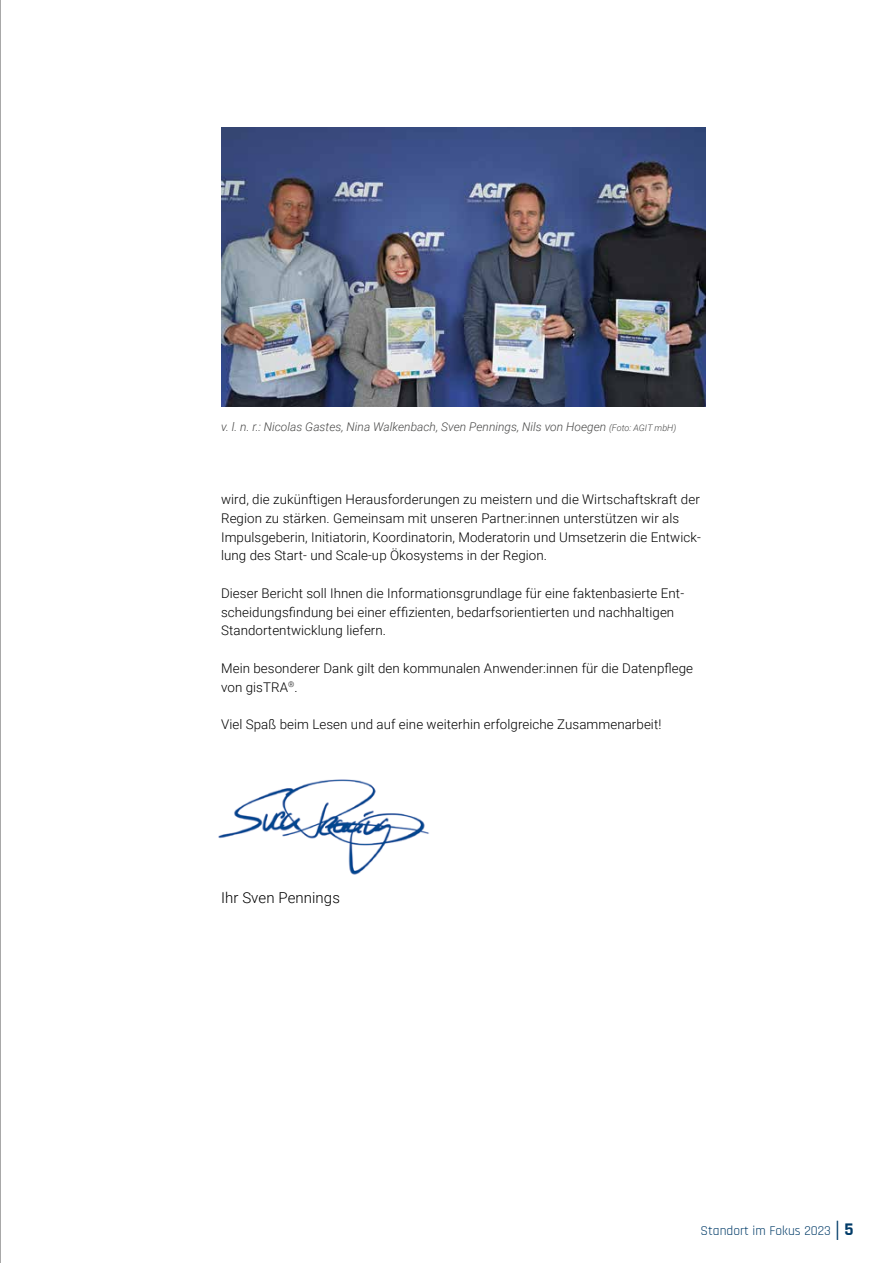
<style>
.page{position:relative;width:893px;height:1263px;background:#fff}
.page>*{position:absolute;margin:0;border:0;box-sizing:border-box;transform-origin:0 0}
.t1{font:30px "Rajdhani";color:#003b68}
.t2{font:300 15px "Roboto";letter-spacing:.005em;color:#000}
.t3{font:13.5px "Rajdhani";color:#003b68}
.t4{font:300 13.35px/18.8px "Roboto";letter-spacing:.005em;color:#000}
.t5{font:italic 300 12px "Roboto";color:#484847}
.s1{font-size:9px}
.s2{font-weight:700;font-size:18px}
</style>
<div class="page">
<hr style="left:0;top:0;width:1px;height:1263px;background:#9c9c9d">
<img style="left:218px;top:779px;width:211px;height:96px">
<img style="left:221px;top:128px;width:485px;height:278px">
<p class="t5" style="left:221px;top:418px;width:457px">v. l. n. r.: Nicolas Gastes, Nina Walkenbach, Sven Pennings, Nils von Hoegen <span class="s1">(Foto: AGIT mbH)</span></p>
<p class="t4" style="left:221px;top:489px;width:481px">wird, die zukünftigen Herausforderungen zu meistern und die Wirtschaftskraft der Region zu stärken. Gemeinsam mit unseren Partner:innen unterstützen wir als Impulsgeberin, Initiatorin, Koordinatorin, Moderatorin und Umsetzerin die Entwick&shy;lung des Start- und Scale-up Ökosystems in der Region.</p>
<p class="t4" style="left:221px;top:583px;width:465px">Dieser Bericht soll Ihnen die Informationsgrundlage für eine faktenbasierte Ent&shy;scheidungsfindung bei einer effizienten, bedarfsorientierten und nachhaltigen<br>Standortentwicklung liefern.</p>
<p class="t4" style="left:221px;top:658px;width:473px">Mein besonderer Dank gilt den kommunalen Anwender:innen für die Datenpflege von gisTRA<sup>®</sup>.</p>
<p class="t4" style="left:221px;top:714px;width:442px">Viel Spaß beim Lesen und auf eine weiterhin erfolgreiche Zusammenarbeit!</p>
<p class="t2" style="left:221px;top:887px;width:120px">Ihr Sven Pennings</p>
<p class="t3" style="left:701px;top:1223px;width:132px">Standort im Fokus 2023</p>
<h1 class="t1" style="left:834px;top:1213px;width:20px">|<span class="s2">5</span></h1>
</div>
